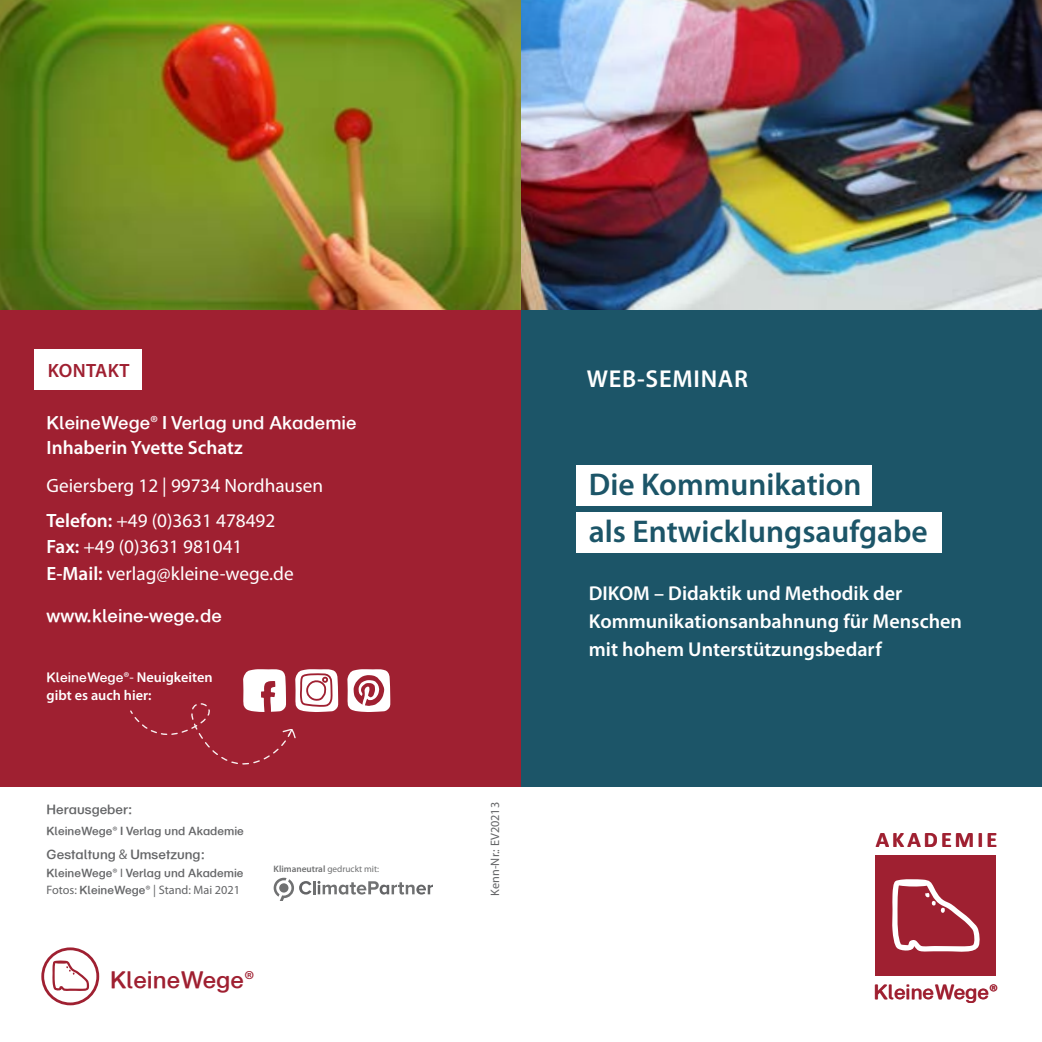
<style>
.page{position:relative;width:1042px;height:1042px;background:#fff}
.page>*{position:absolute;margin:0;border:0;box-sizing:border-box;transform-origin:0 0}
.t1{font:600 31.5px/47.2px "Myriad Pro";color:#1c5568}
.t2{font:24.85px "Schul Vokal Dotless";color:#9f2031}
.t3{font:600 24.5px "Myriad Pro";letter-spacing:.03em;color:#fff}
.t4{font:700 22.22px "Calibri";letter-spacing:.14em;color:#9f2031}
.t5{font:21.35px "Schul Vokal Dotless";color:#9f2031}
.t6{font:600 20.12px/28px "Myriad Pro";color:#fff}
.t7{font:19.25px/35px "Myriad Pro";color:#fff}
.t8{font:19.25px "Schul Vokal Dotless";color:#fff}
.t9{font:600 19.25px "Myriad Pro";color:#fff}
.t10{font:600 19.25px "Myriad Pro";letter-spacing:.02em;color:#9f2031}
.t11{font:600 14.35px/17.5px "Myriad Pro";color:#fff}
.t12{font:14px "Schul Vokal Dotless";color:#646567}
.t13{font:12.25px "Schul Vokal Dotless";color:#646567}
.t14{font:12.25px "Myriad Pro";color:#646567}
.t15{font:600 9.28px "Myriad Pro";color:#707172}
.s1{font-family:"Myriad Pro"}
.s2{font-family:"Myriad Pro";font-weight:600}
.s3{font-weight:600}
.s4{font-family:"Schul Vokal Dotless";font-weight:400}
.s5{font-weight:400}
.s6{font-family:"Schul Vokal Dotless"}
</style>
<div class="page">
<img style="left:521px;top:0;width:521px;height:310px">
<div style="left:486px;top:310px;width:556px;height:476px;background:#1c5568"></div>
<div style="left:576px;top:464px;width:296px;height:41px;background:#fff"></div>
<div style="left:576px;top:512px;width:365px;height:41px;background:#fff"></div>
<div style="left:0;top:310px;width:521px;height:476px;background:#9f2031"></div>
<svg style="left:347px;top:669px;width:44px;height:43px"></svg>
<svg style="left:274px;top:878px;width:159px;height:22px"></svg>
<div style="left:34px;top:349px;width:108px;height:41px;background:#fff"></div>
<div style="left:875px;top:855px;width:121px;height:120px;background:#9f2031"></div>
<svg style="left:892px;top:879px;width:88px;height:73px"></svg>
<svg style="left:130px;top:669px;width:209px;height:96px"></svg>
<div style="left:41px;top:947px;width:58px;height:58px;border:3px solid #9f2031;border-radius:50%"></div>
<svg style="left:52px;top:960px;width:37px;height:31px"></svg>
<img style="left:0;top:0;width:521px;height:310px">
<p class="t10" style="left:48px;top:359px;width:83px">KONTAKT</p>
<p class="t8" style="left:47px;top:413px;width:311px">KleineWege<span class="s1">®</span> <span class="s2">I</span> Verlag und Akademie</p>
<p class="t9" style="left:47px;top:435px;width:198px">Inhaberin Yvette Schatz</p>
<p class="t7" style="left:47px;top:468px;width:278px">Geiersberg 12 | 99734 Nordhausen<br><span class="s3">Telefon:</span> +49 (0)3631 478492</p>
<p class="t7" style="left:47px;top:533px;width:249px;line-height:26.2px"><span class="s3">Fax:</span> +49 (0)3631 981041<br><span class="s3">E-Mail:</span> verlag@kleine-wege.de</p>
<p class="t8" style="left:47px;top:606px;width:177px">www.kleine-wege.de</p>
<p class="t11" style="left:47px;top:668px;width:167px"><span class="s4">KleineWege</span><span class="s5">®-</span> Neuigkeiten gibt es auch hier:</p>
<p class="t12" style="left:47px;top:802px;width:87px">Herausgeber:</p>
<p class="t13" style="left:47px;top:825px;width:199px">KleineWege<span class="s1">®</span> <span class="s2">I</span> Verlag und Akademie</p>
<p class="t12" style="left:47px;top:848px;width:160px">Gestaltung <span class="s1">&amp;</span> Umsetzung:</p>
<p class="t13" style="left:47px;top:867px;width:198px">KleineWege<span class="s1">® I</span> Verlag und Akademie</p>
<p class="t14" style="left:47px;top:882px;width:195px">Fotos: <span class="s6">KleineWege</span>® | Stand: Mai 2021</p>
<p class="t15" style="left:274px;top:862px;width:107px">Klimaneutral <span class="s5">gedruckt mit:</span></p>
<p class="t2" style="left:110px;top:967px;width:146px">KleineWege<span class="s1">®</span></p>
<p class="t14" style="left:487px;top:896px;width:95px;rotate:-90deg">Kenn-Nr.: EV20213</p>
<p class="t3" style="left:587px;top:363px;width:163px">WEB-SEMINAR</p>
<h1 class="t1" style="left:589px;top:460px;width:340px">Die Kommunikation<br>als Entwicklungsaufgabe</h1>
<p class="t6" style="left:589px;top:579px;width:375px">DIKOM – Didaktik und Methodik der<br>Kommunikationsanbahnung für Menschen mit hohem Unterstützungsbedarf</p>
<p class="t4" style="left:875px;top:824px;width:123px">AKADEMIE</p>
<p class="t5" style="left:874px;top:982px;width:126px">KleineWege<span class="s1">®</span></p>
</div>
